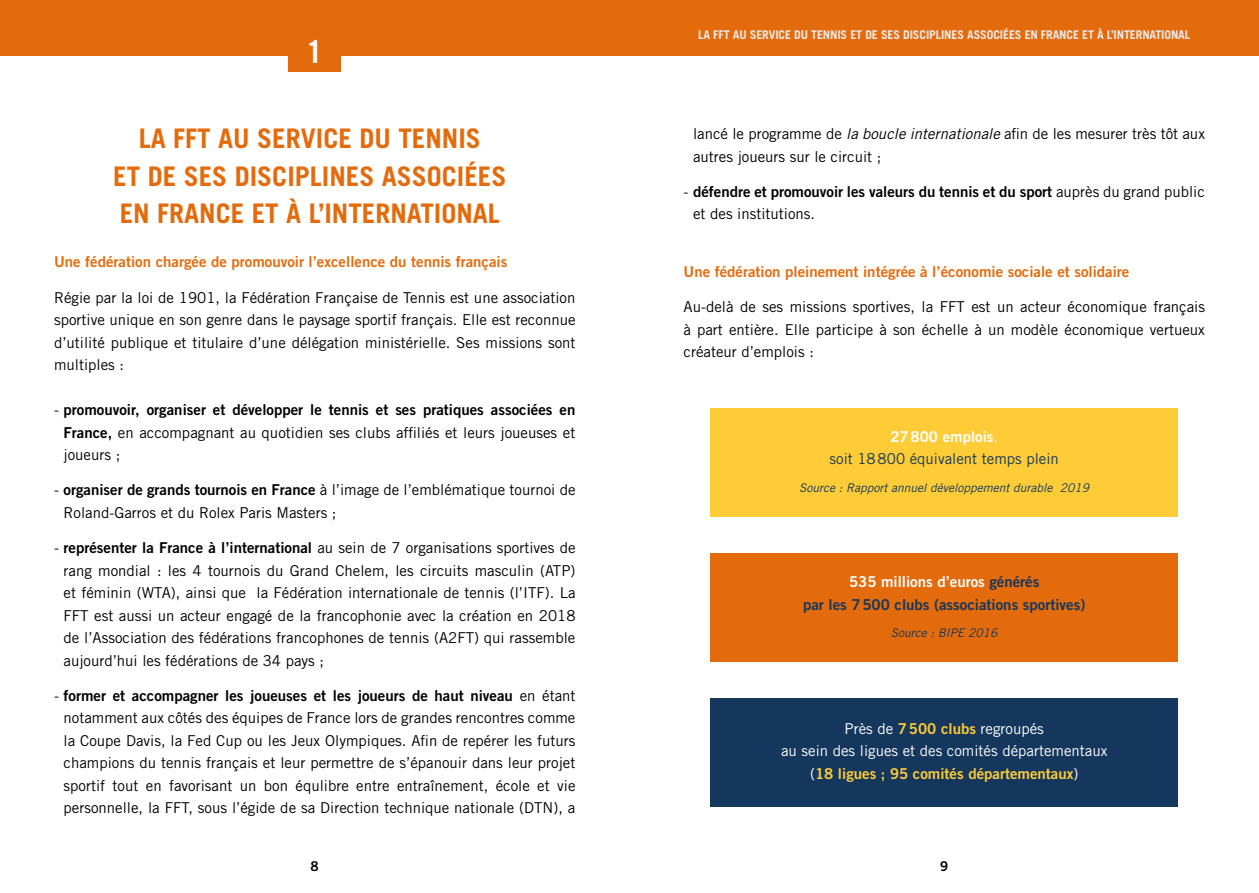
<style>
.page{position:relative;width:1259px;height:893px;background:#fff}
.page>*{position:absolute;margin:0;border:0;box-sizing:border-box;transform-origin:0 0}
.t1{font:700 31.5px "Trade Gothic";color:#fff}
.t2{font:700 27px/37.5px "Trade Gothic";color:#e46b0c;text-align:center}
.t3{font:15px/22.5px "Trade Gothic";color:#000;text-align:justify}
.t4{font:15px "Trade Gothic Bold Two";color:#000}
.t5{font:15px "Trade Gothic Bold Two";color:#e46b0c}
.t6{font:15px/22.2px "Trade Gothic";color:#fff;text-align:center}
.t7{font:15px/22.5px "Trade Gothic Bold Two";color:#15375d;text-align:center}
.t8{font:15px "Trade Gothic Bold Two";color:#fdcc36}
.t9{font:15px "Trade Gothic";color:#15375d}
.t10{font:15px "Trade Gothic Bold Two";color:#fff}
.t11{font:13.5px "Trade Gothic Bold Two";color:#000}
.t12{font:700 12px "Trade Gothic";letter-spacing:-.01em;color:#eaeaea}
.t13{font:italic 12px "Trade Gothic";color:#15375d}
.s1{font-family:"Trade Gothic"}
.s2{font-family:"Trade Gothic Bold Two"}
.s3{font-style:italic}
.s4{font-family:"Trade Gothic";color:#eaeaea}
.s5{color:#fff}
.s6{font-family:"Trade Gothic Bold Two";color:#fdcc36}
.s7{font-family:"Trade Gothic";color:#fff}
</style>
<div class="page">
<div style="left:288px;top:54px;width:53px;height:17px;background:#e46b0c"></div>
<div style="left:710px;top:408px;width:468px;height:109px;background:#fdcc36"></div>
<div style="left:710px;top:698px;width:468px;height:109px;background:#15375d"></div>
<div style="left:710px;top:553px;width:468px;height:109px;background:#e46b0c"></div>
<div style="left:0;top:0;width:1259px;height:56px;background:#e46b0c"></div>
<h1 class="t1" style="left:306px;top:32px;width:19px">1</h1>
<h2 class="t2" style="left:113px;top:120px;width:395px">LA FFT AU SERVICE DU TENNIS<br>ET DE SES DISCIPLINES ASSOCIÉES<br>EN FRANCE ET À L’INTERNATIONAL</h2>
<p class="t5" style="left:54px;top:253px;width:455px">Une fédération chargée de promouvoir l’excellence du tennis français</p>
<p class="t3" style="left:54px;top:286px;width:523px">Régie par la loi de 1901, la Fédération Française de Tennis est une association sportive unique en son genre dans le paysage sportif français. Elle est reconnue d’utilité publique et titulaire d’une délégation ministérielle. Ses missions sont multiples :</p>
<p class="t4" style="left:54px;top:400px;width:523px"><span class="s1">-</span> promouvoir, organiser et développer le tennis et ses pratiques associées en</p>
<p class="t3" style="left:64px;top:421px;width:513px"><span class="s2">France,</span> en accompagnant au quotidien ses clubs affiliés et leurs joueuses et joueurs ;</p>
<p class="t3" style="left:64px;top:478px;width:513px;text-indent:-10px">- <span class="s2">organiser de grands tournois en France</span> à l’image de l’emblématique tournoi de<br>Roland-Garros et du Rolex Paris Masters ;</p>
<p class="t4" style="left:54px;top:538px;width:523px"><span class="s1">-</span> représenter la France à l’international <span class="s1">au sein de 7 organisations sportives de</span></p>
<p class="t3" style="left:64px;top:559px;width:513px">rang mondial : les 4 tournois du Grand Chelem, les circuits masculin (ATP) et féminin (WTA), ainsi que la Fédération internationale de tennis (l’ITF). La FFT est aussi un acteur engagé de la francophonie avec la création en 2018 de l’Association des fédérations francophones de tennis (A2FT) qui rassemble aujourd’hui les fédérations de 34 pays ;</p>
<p class="t4" style="left:54px;top:686px;width:523px"><span class="s1">-</span> former et accompagner les joueuses et les joueurs de haut niveau <span class="s1">en étant</span></p>
<p class="t3" style="left:64px;top:706px;width:513px">notamment aux côtés des équipes de France lors de grandes rencontres comme la Coupe Davis, la Fed Cup ou les Jeux Olympiques. Afin de repérer les futurs champions du tennis français et leur permettre de s’épanouir dans leur projet sportif tout en favorisant un bon équlibre entre entraînement, école et vie personnelle, la FFT, sous l’égide de sa Direction technique nationale (DTN), a</p>
<p class="t12" style="left:698px;top:27px;width:493px">LA FFT AU SERVICE DU TENNIS ET DE SES DISCIPLINES ASSOCIÉES EN FRANCE ET À L’INTERNATIONAL</p>
<p class="t3" style="left:693px;top:122px;width:513px">lancé le programme de <span class="s3">la boucle internationale</span> afin de les mesurer très tôt aux autres joueurs sur le circuit ;</p>
<p class="t4" style="left:683px;top:182px;width:523px"><span class="s1">-</span> défendre et promouvoir les valeurs du tennis et du sport <span class="s1">auprès du grand public</span></p>
<p class="t3" style="left:693px;top:203px;width:124px">et des institutions.</p>
<p class="t5" style="left:683px;top:263px;width:447px">Une fédération pleinement intégrée à l’économie sociale et solidaire</p>
<p class="t3" style="left:683px;top:296px;width:523px">Au-delà de ses missions sportives, la FFT est un acteur économique français à part entière. Elle participe à son échelle à un modèle économique vertueux créateur d’emplois :</p>
<p class="t10" style="left:890px;top:427px;width:109px">27800 emplois<span class="s4">,</span></p>
<p class="t9" style="left:829px;top:450px;width:231px">soit 18800 équivalent temps plein</p>
<p class="t13" style="left:799px;top:480px;width:291px">Source : Rapport annuel développement durable 2019</p>
<p class="t7" style="left:803px;top:570px;width:284px"><span class="s5">535 millions d’euros</span> générés<br>par les 7500 clubs (associations sportives)</p>
<p class="t13" style="left:891px;top:626px;width:108px">Source : BIPE 2016</p>
<p class="t6" style="left:781px;top:717px;width:328px">Près de <span class="s6">7500 clubs</span> regroupés<br>au sein des ligues et des comités départementaux</p>
<p class="t8" style="left:810px;top:764px;width:270px"><span class="s7">(</span>18 ligues ; 95 comités départementaux<span class="s7">)</span></p>
<p class="t11" style="left:311px;top:857px;width:10px">8</p>
<p class="t11" style="left:940px;top:857px;width:10px">9</p>
</div>
